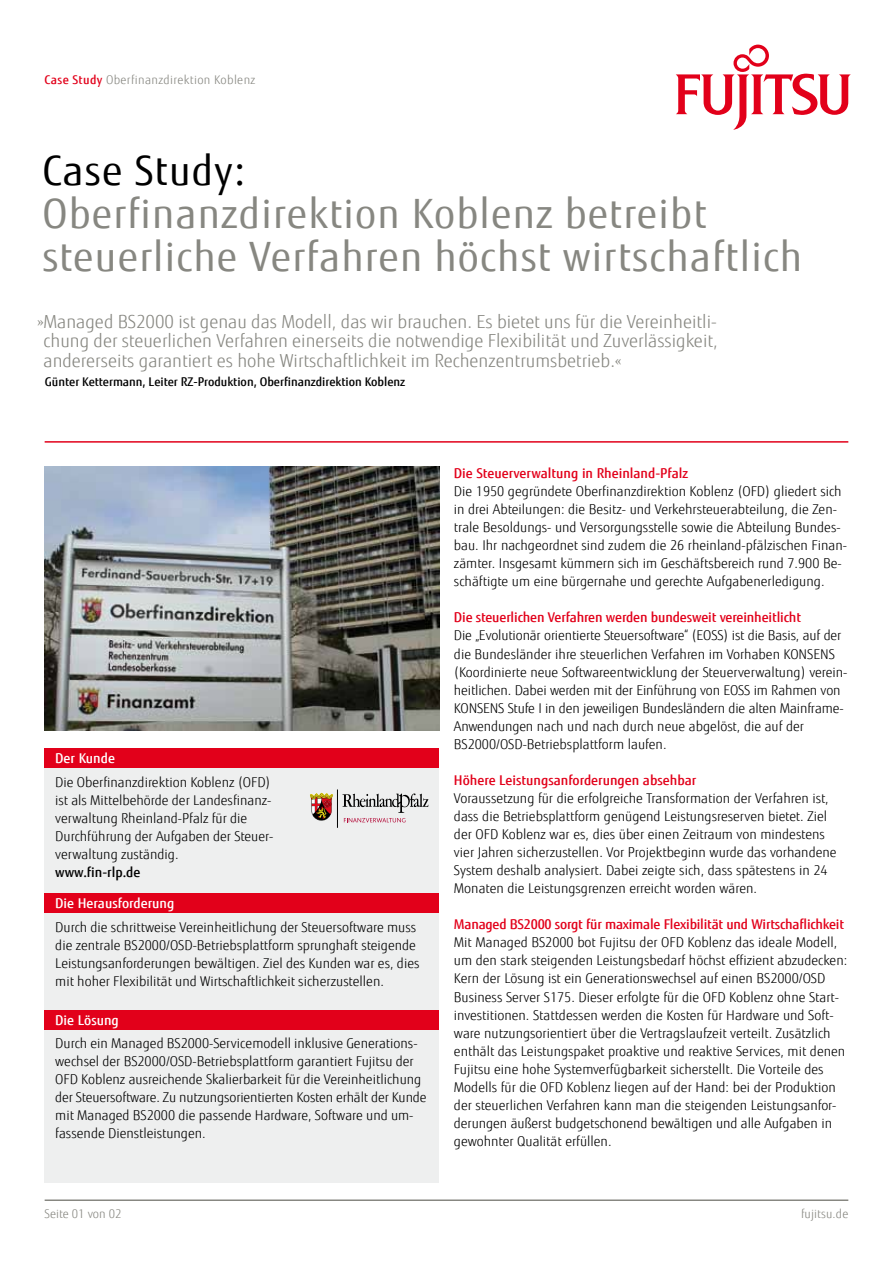
<style>
.page{position:relative;width:893px;height:1263px;background:#fff}
.page>*{position:absolute;margin:0;border:0;box-sizing:border-box;transform-origin:0 0}
.t1{font:40.5px/42.8px "Fujitsu Sans";letter-spacing:.03em;color:#878781}
.t2{font:40.5px "Fujitsu Sans";letter-spacing:.03em;color:#000}
.t3{font:300 18px/19.5px "Fujitsu Sans";color:#878781;text-align:justify}
.t4{font:300 13.5px/18px "Fujitsu Sans";color:#000}
.t5{font:500 13.5px "Fujitsu Sans";letter-spacing:-.01em;color:#e2001a}
.t6{font:500 13.5px "Fujitsu Sans";color:#fff}
.t7{font:500 13.5px "Fujitsu Sans";color:#000}
.t8{font:500 12px "Fujitsu Sans";color:#000}
.t9{font:300 12px "Fujitsu Sans";letter-spacing:.03em;color:#878781}
.t10{font:300 12px "Fujitsu Sans";color:#878781}
.t11{font:300 12px "Fujitsu Sans";letter-spacing:.01em;color:#878781}
.s1{font-weight:500;color:#e2001a}
</style>
<div class="page">
<svg style="left:676px;top:45px;width:175px;height:85px"></svg>
<hr style="left:45px;top:441px;width:803px;height:2px;background:#e2001a">
<hr style="left:45px;top:1199px;width:803px;height:2px;background:#878781">
<div style="left:45px;top:749px;width:394px;height:433px;background:#eeefef"></div>
<img style="left:45px;top:467px;width:394px;height:264px">
<div style="left:45px;top:749px;width:394px;height:19px;background:#e2001a"></div>
<div style="left:45px;top:1011px;width:394px;height:19px;background:#e2001a"></div>
<div style="left:45px;top:894px;width:394px;height:19px;background:#e2001a"></div>
<svg style="left:310px;top:793px;width:23px;height:28px"></svg>
<hr style="left:337px;top:789px;width:1px;height:39px;background:#000">
<svg style="left:342px;top:793px;width:86px;height:29px"></svg>
<p class="t9" style="left:45px;top:73px;width:212px"><span class="s1">Case Study</span> Oberfinanzdirektion Koblenz</p>
<h1 class="t2" style="left:43px;top:146px;width:204px">Case Study:</h1>
<h1 class="t1" style="left:43px;top:193px;width:761px">Oberfinanzdirektion Koblenz betreibt steuerliche Verfahren höchst wirtschaftlich</h1>
<p class="t3" style="left:44px;top:312px;width:676px;text-indent:-6px">»Managed BS2000 ist genau das Modell, das wir brauchen. Es bietet uns für die Vereinheitli&shy;chung der steuerlichen Verfahren einerseits die notwendige Flexibilität und Zuverlässigkeit, andererseits garantiert es hohe Wirtschaftlichkeit im Rechenzentrumsbetrieb.«</p>
<p class="t8" style="left:45px;top:375px;width:362px">Günter Kettermann, Leiter RZ-Produktion, Oberfinanzdirektion Koblenz</p>
<p class="t6" style="left:55px;top:750px;width:61px">Der Kunde</p>
<p class="t4" style="left:55px;top:773px;width:220px">Die Oberfinanzdirektion Koblenz (OFD) ist als Mittelbehörde der Landesfinanz&shy;verwaltung Rheinland-Pfalz für die Durchführung der Aufgaben der Steuer&shy;verwaltung zuständig.</p>
<p class="t7" style="left:55px;top:863px;width:87px">www.fin-rlp.de</p>
<p class="t6" style="left:55px;top:895px;width:121px">Die Herausforderung</p>
<p class="t4" style="left:55px;top:918px;width:366px">Durch die schrittweise Vereinheitlichung der Steuersoftware muss die zentrale BS2000/OSD-Betriebsplattform sprunghaft steigende Leistungsanforderungen bewältigen. Ziel des Kunden war es, dies mit hoher Flexibilität und Wirtschaftlichkeit sicherzustellen.</p>
<p class="t6" style="left:55px;top:1011px;width:65px">Die Lösung</p>
<p class="t4" style="left:55px;top:1035px;width:373px">Durch ein Managed BS2000-Servicemodell inklusive Generations&shy;wechsel der BS2000/OSD-Betriebsplattform garantiert Fujitsu der OFD Koblenz ausreichende Skalierbarkeit für die Vereinheitlichung der Steuersoftware. Zu nutzungsorientierten Kosten erhält der Kunde mit Managed BS2000 die passende Hardware, Software und um&shy;fassende Dienstleistungen.</p>
<p class="t5" style="left:454px;top:465px;width:236px">Die Steuerverwaltung in Rheinland-Pfalz</p>
<p class="t4" style="left:454px;top:482px;width:395px">Die 1950 gegründete Oberfinanzdirektion Koblenz (OFD) gliedert sich in drei Abteilungen: die Besitz- und Verkehrsteuerabteilung, die Zen&shy;trale Besoldungs- und Versorgungsstelle sowie die Abteilung Bundes&shy;bau. Ihr nachgeordnet sind zudem die 26 rheinland-pfälzischen Finan&shy;zämter. Insgesamt kümmern sich im Geschäftsbereich rund 7.900 Be&shy;schäftigte um eine bürgernahe und gerechte Aufgabenerledigung.</p>
<p class="t5" style="left:454px;top:609px;width:349px">Die steuerlichen Verfahren werden bundesweit vereinheitlicht</p>
<p class="t4" style="left:454px;top:627px;width:395px">Die „Evolutionär orientierte Steuersoftware“ (EOSS) ist die Basis, auf der die Bundesländer ihre steuerlichen Verfahren im Vorhaben KONSENS (Koordinierte neue Softwareentwicklung der Steuerverwaltung) verein&shy;heitlichen. Dabei werden mit der Einführung von EOSS im Rahmen von KONSENS Stufe I in den jeweiligen Bundesländern die alten Mainframe-Anwendungen nach und nach durch neue abgelöst, die auf der BS2000/OSD-Betriebsplattform laufen.</p>
<p class="t5" style="left:454px;top:772px;width:244px">Höhere Leistungsanforderungen absehbar</p>
<p class="t4" style="left:454px;top:789px;width:384px">Voraussetzung für die erfolgreiche Transformation der Verfahren ist, dass die Betriebsplattform genügend Leistungsreserven bietet. Ziel der OFD Koblenz war es, dies über einen Zeitraum von mindestens vier Jahren sicherzustellen. Vor Projektbeginn wurde das vorhandene System deshalb analysiert. Dabei zeigte sich, dass spätestens in 24<br>Monaten die Leistungsgrenzen erreicht worden wären.</p>
<p class="t5" style="left:454px;top:916px;width:392px">Managed BS2000 sorgt für maximale Flexibilität und Wirtschaflichkeit</p>
<p class="t4" style="left:454px;top:934px;width:395px">Mit Managed BS2000 bot Fujitsu der OFD Koblenz das ideale Modell, um den stark steigenden Leistungsbedarf höchst effizient abzudecken:<br>Kern der Lösung ist ein Generationswechsel auf einen BS2000/OSD Business Server S175. Dieser erfolgte für die OFD Koblenz ohne Start&shy;investitionen. Stattdessen werden die Kosten für Hardware und Soft&shy;ware nutzungsorientiert über die Vertragslaufzeit verteilt. Zusätzlich enthält das Leistungspaket proaktive und reaktive Services, mit denen Fujitsu eine hohe Systemverfügbarkeit sicherstellt. Die Vorteile des Modells für die OFD Koblenz liegen auf der Hand: bei der Produktion der steuerlichen Verfahren kann man die steigenden Leistungsanfor&shy;derungen äußerst budgetschonend bewältigen und alle Aufgaben in gewohnter Qualität erfüllen.</p>
<p class="t10" style="left:45px;top:1207px;width:78px">Seite 01 von 02</p>
<p class="t11" style="left:801px;top:1207px;width:49px">fujitsu.de</p>
</div>
